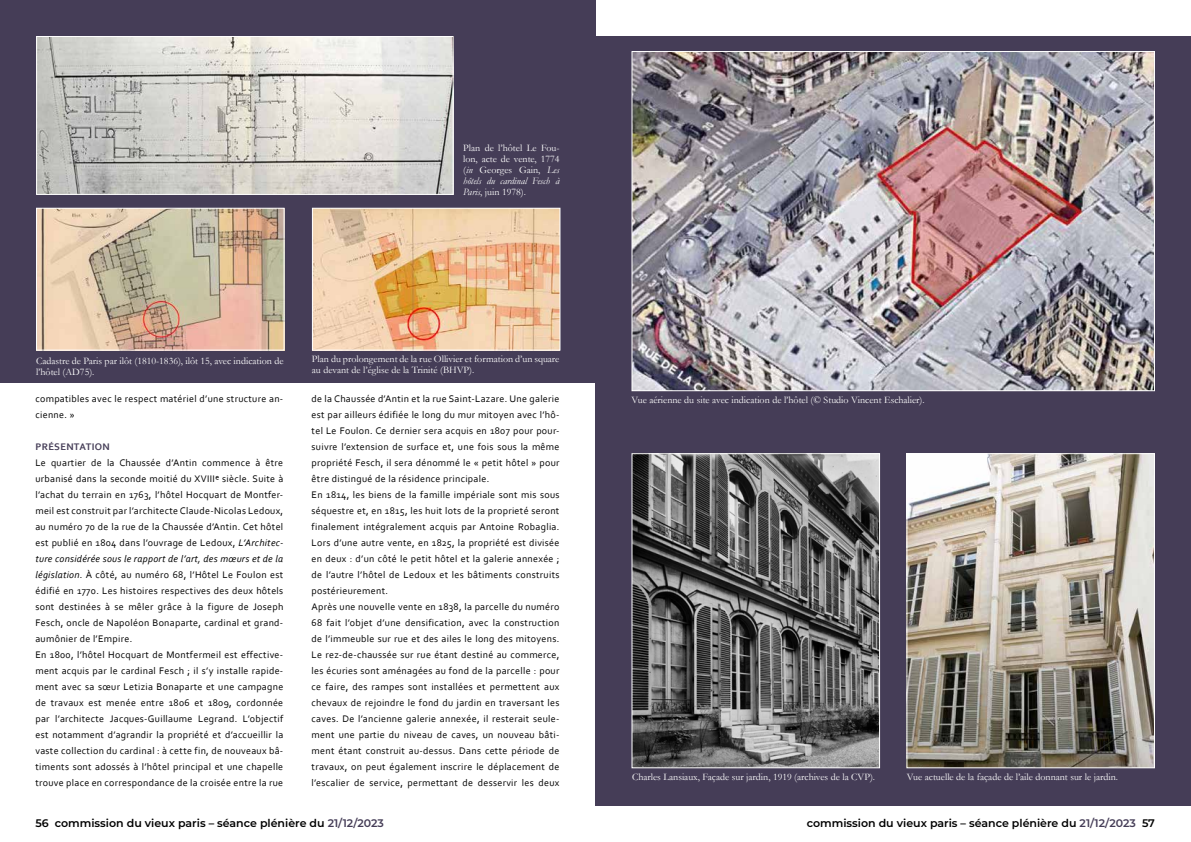
<style>
.page{position:relative;width:1191px;height:842px;background:#fff}
.page>*{position:absolute;margin:0;border:0;box-sizing:border-box;transform-origin:0 0}
.t1{font:600 11px "Montserrat";color:#000}
.t2{font:10px/16px "Corbel";letter-spacing:.03em;color:#000}
.t3{font:10px/11px "Garamond";color:#fff}
.t4{font:700 10px "Corbel";letter-spacing:.03em;color:#453d57}
.s1{font-style:italic}
.s2{color:#453d57}
</style>
<div class="page">
<div style="left:595px;top:36px;width:596px;height:770px;background:#453d57"></div>
<div style="left:0;top:0;width:595px;height:383px;background:#453d57"></div>
<img style="left:38px;top:210px;width:244px;height:139px">
<div style="left:36px;top:208px;width:248px;height:143px;border:1px solid #fff"></div>
<img style="left:314px;top:210px;width:244px;height:139px">
<div style="left:312px;top:208px;width:248px;height:143px;border:1px solid #fff"></div>
<img style="left:38px;top:38px;width:413px;height:155px">
<div style="left:36px;top:36px;width:417px;height:159px;border:1px solid #fff"></div>
<img style="left:633px;top:455px;width:245px;height:311px">
<div style="left:631px;top:453px;width:249px;height:315px;border:1px solid #fff"></div>
<img style="left:633px;top:53px;width:520px;height:336px">
<img style="left:908px;top:455px;width:245px;height:311px">
<div style="left:906px;top:453px;width:249px;height:315px;border:1px solid #fff"></div>
<p class="t3" style="left:463px;top:142px;width:98px;text-align:justify">Plan de l’hôtel Le Fou&shy;lon, acte de vente, 1774 (<span class="s1">in</span> Georges Gain, <span class="s1">Les hôtels du cardinal Fesch à Paris</span>, juin 1978).</p>
<p class="t3" style="left:36px;top:355px;width:249px">Cadastre de Paris par ilôt (1810-1836), ilôt 15, avec indication de l’hôtel (AD75).</p>
<p class="t2" style="left:35px;top:390px;width:249px">compatibles avec le respect matériel d’une structure an&shy;cienne. »</p>
<p class="t4" style="left:35px;top:440px;width:76px">PRÉSENTATION</p>
<p class="t2" style="left:35px;top:454px;width:249px">Le quartier de la Chaussée d’Antin commence à être urbanisé dans la seconde moitié du XVIIIe siècle. Suite à l’achat du terrain en 1763, l’hôtel Hocquart de Montfer&shy;meil est construit par l’architecte Claude-Nicolas Ledoux, au numéro 70 de la rue de la Chaussée d’Antin. Cet hôtel est publié en 1804 dans l’ouvrage de Ledoux, <span class="s1">L’Architec&shy;ture considérée sous le rapport de l’art, des mœurs et de la législation</span>. À côté, au numéro 68, l’Hôtel Le Foulon est édifié en 1770. Les histoires respectives des deux hôtels sont destinées à se mêler grâce à la figure de Joseph Fesch, oncle de Napoléon Bonaparte, cardinal et grand&shy;aumônier de l’Empire.<br>En 1800, l’hôtel Hocquart de Montfermeil est effective&shy;ment acquis par le cardinal Fesch ; il s’y installe rapide&shy;ment avec sa sœur Letizia Bonaparte et une campagne de travaux est menée entre 1806 et 1809, cordonnée par l’architecte Jacques-Guillaume Legrand. L’objectif est notamment d’agrandir la propriété et d’accueillir la vaste collection du cardinal : à cette fin, de nouveaux bâ&shy;timents sont adossés à l’hôtel principal et une chapelle trouve place en correspondance de la croisée entre la rue</p>
<p class="t3" style="left:312px;top:353px;width:249px">Plan du prolongement de la rue Ollivier et formation d’un square au devant de l’église de la Trinité (BHVP).</p>
<p class="t2" style="left:312px;top:390px;width:249px">de la Chaussée d’Antin et la rue Saint-Lazare. Une galerie est par ailleurs édifiée le long du mur mitoyen avec l’hô&shy;tel Le Foulon. Ce dernier sera acquis en 1807 pour pour&shy;suivre l’extension de surface et, une fois sous la même propriété Fesch, il sera dénommé le « petit hôtel » pour être distingué de la résidence principale.<br>En 1814, les biens de la famille impériale sont mis sous séquestre et, en 1815, les huit lots de la proprieté seront finalement intégralement acquis par Antoine Robaglia.<br>Lors d’une autre vente, en 1825, la propriété est divisée en deux : d’un côté le petit hôtel et la galerie annexée ; de l’autre l’hôtel de Ledoux et les bâtiments construits postérieurement.<br>Après une nouvelle vente en 1838, la parcelle du numéro 68 fait l’objet d’une densification, avec la construction de l’immeuble sur rue et des ailes le long des mitoyens.<br>Le rez-de-chaussée sur rue étant destiné au commerce, les écuries sont aménagées au fond de la parcelle : pour ce faire, des rampes sont installées et permettent aux chevaux de rejoindre le fond du jardin en traversant les caves. De l’ancienne galerie annexée, il resterait seule&shy;ment une partie du niveau de caves, un nouveau bâti&shy;ment étant construit au-dessus. Dans cette période de travaux, on peut également inscrire le déplacement de l’escalier de service, permettant de desservir les deux</p>
<p class="t3" style="left:631px;top:394px;width:295px">Vue aérienne du site avec indication de l’hôtel (© Studio Vincent Eschalier).</p>
<p class="t3" style="left:632px;top:771px;width:245px">Charles Lansiaux, Façade sur jardin, 1919 (archives de la CVP).</p>
<p class="t3" style="left:907px;top:771px;width:213px">Vue actuelle de la façade de l’aile donnant sur le jardin.</p>
<p class="t1" style="left:35px;top:816px;width:350px">56 commission du vieux paris – séance plénière du <span class="s2">21/12/2023</span></p>
<p class="t1" style="left:806px;top:815px;width:350px">commission du vieux paris – séance plénière du <span class="s2">21/12/2023</span> 57</p>
</div>
